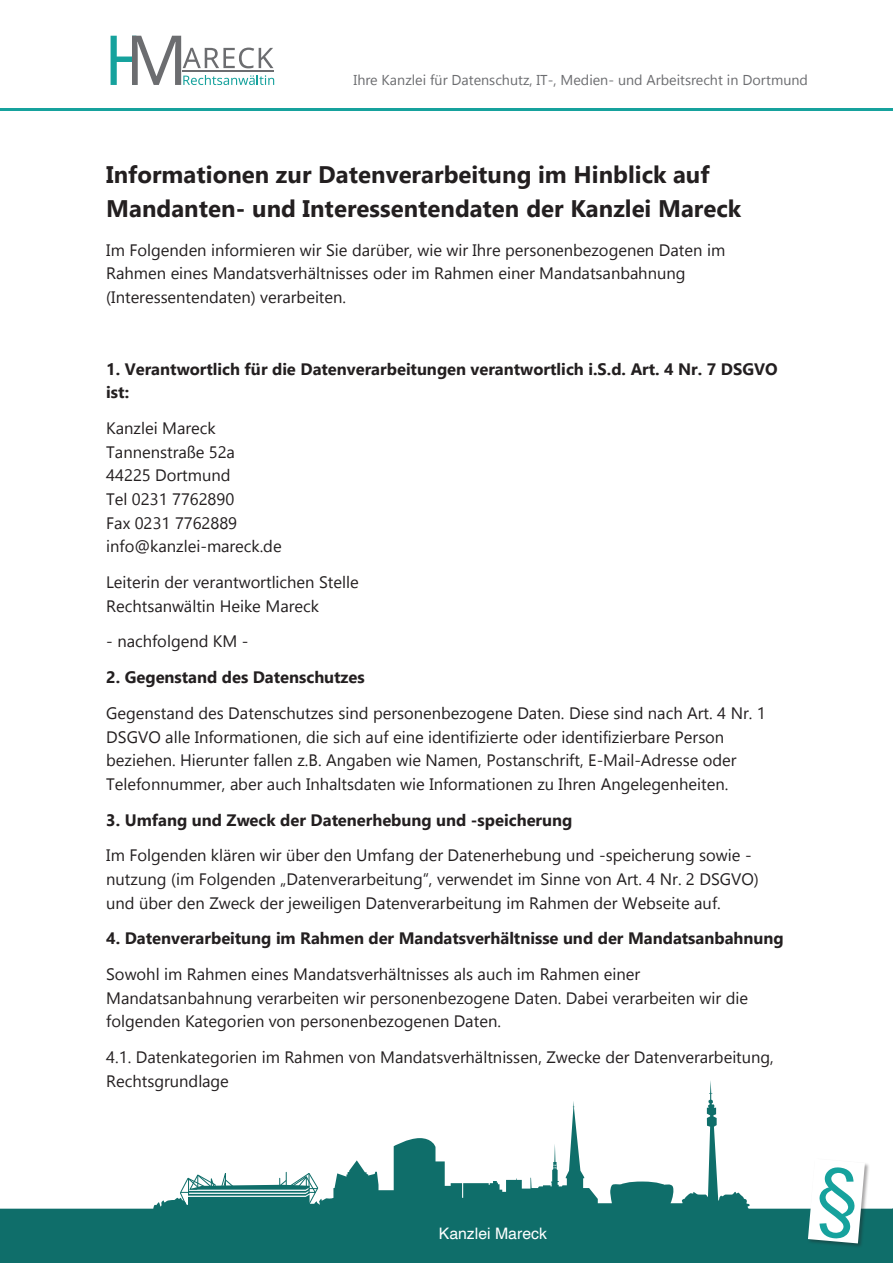
<style>
.page{position:relative;width:893px;height:1263px;background:#fff}
.page>*{position:absolute;margin:0;border:0;box-sizing:border-box;transform-origin:0 0}
.t1{font:700 24px/34.3px "Gadugi";color:#231f20}
.t2{font:16.5px/23.7px "Gadugi";color:#231f20}
.t3{font:700 16.5px/23.5px "Gadugi";color:#231f20}
.t4{font:15.75px "Helvetica";color:#fff}
.t5{font:14.25px "Gadugi";color:#6c6d70}
</style>
<div class="page">
<svg style="left:0;top:1081px;width:892px;height:182px"></svg>
<svg style="left:553px;top:1164px;width:3px;height:5px"></svg>
<svg style="left:180px;top:1168px;width:139px;height:41px"></svg>
<div style="left:807px;top:1158px;width:63px;height:90px;background:#231f20;opacity:.4"></div>
<svg style="left:111px;top:36px;width:163px;height:49px"></svg>
<hr style="left:182px;top:70px;width:92px;height:2px;background:#6c6d70">
<svg style="left:892px;top:1208px;width:1px;height:55px"></svg>
<hr style="left:0;top:108px;width:893px;height:3px;background:#16a29d">
<svg style="left:808px;top:1159px;width:57px;height:84px"></svg>
<p class="t5" style="left:354px;top:71px;width:456px">Ihre Kanzlei für Datenschutz, IT-, Medien- und Arbeitsrecht in Dortmund</p>
<h1 class="t1" style="left:106px;top:157px;width:637px">Informationen zur Datenverarbeitung im Hinblick auf<br>Mandanten- und Interessentendaten der Kanzlei Mareck</h1>
<p class="t2" style="left:106px;top:238px;width:620px">Im Folgenden informieren wir Sie darüber, wie wir Ihre personenbezogenen Daten im<br>Rahmen eines Mandatsverhältnisses oder im Rahmen einer Mandatsanbahnung (Interessentendaten) verarbeiten.</p>
<p class="t3" style="left:106px;top:357px;width:673px">1. Verantwortlich für die Datenverarbeitungen verantwortlich i.S.d. Art. 4 Nr. 7 DSGVO ist:</p>
<p class="t2" style="left:106px;top:416px;width:177px">Kanzlei Mareck<br>Tannenstraße 52a<br>44225 Dortmund<br>Tel 0231 7762890<br>Fax 0231 7762889 info@kanzlei-mareck.de</p>
<p class="t2" style="left:106px;top:570px;width:254px">Leiterin der verantwortlichen Stelle<br>Rechtsanwältin Heike Mareck</p>
<p class="t2" style="left:106px;top:630px;width:144px">- nachfolgend KM -</p>
<p class="t3" style="left:106px;top:665px;width:260px">2. Gegenstand des Datenschutzes</p>
<p class="t2" style="left:106px;top:701px;width:661px">Gegenstand des Datenschutzes sind personenbezogene Daten. Diese sind nach Art. 4 Nr. 1<br>DSGVO alle Informationen, die sich auf eine identifizierte oder identifizierbare Person beziehen. Hierunter fallen z.B. Angaben wie Namen, Postanschrift, E-Mail-Adresse oder Telefonnummer, aber auch Inhaltsdaten wie Informationen zu Ihren Angelegenheiten.</p>
<p class="t3" style="left:106px;top:808px;width:468px">3. Umfang und Zweck der Datenerhebung und -speicherung</p>
<p class="t2" style="left:106px;top:843px;width:654px">Im Folgenden klären wir über den Umfang der Datenerhebung und -speicherung sowie - nutzung (im Folgenden „Datenverarbeitung“, verwendet im Sinne von Art. 4 Nr. 2 DSGVO) und über den Zweck der jeweiligen Datenverarbeitung im Rahmen der Webseite auf.</p>
<p class="t3" style="left:106px;top:927px;width:679px">4. Datenverarbeitung im Rahmen der Mandatsverhältnisse und der Mandatsanbahnung</p>
<p class="t2" style="left:106px;top:962px;width:644px">Sowohl im Rahmen eines Mandatsverhältnisses als auch im Rahmen einer<br>Mandatsanbahnung verarbeiten wir personenbezogene Daten. Dabei verarbeiten wir die folgenden Kategorien von personenbezogenen Daten.</p>
<p class="t2" style="left:106px;top:1045px;width:669px">4.1. Datenkategorien im Rahmen von Mandatsverhältnissen, Zwecke der Datenverarbeitung,<br>Rechtsgrundlage</p>
<p class="t4" style="left:439px;top:1221px;width:110px">Kanzlei Mareck</p>
</div>
